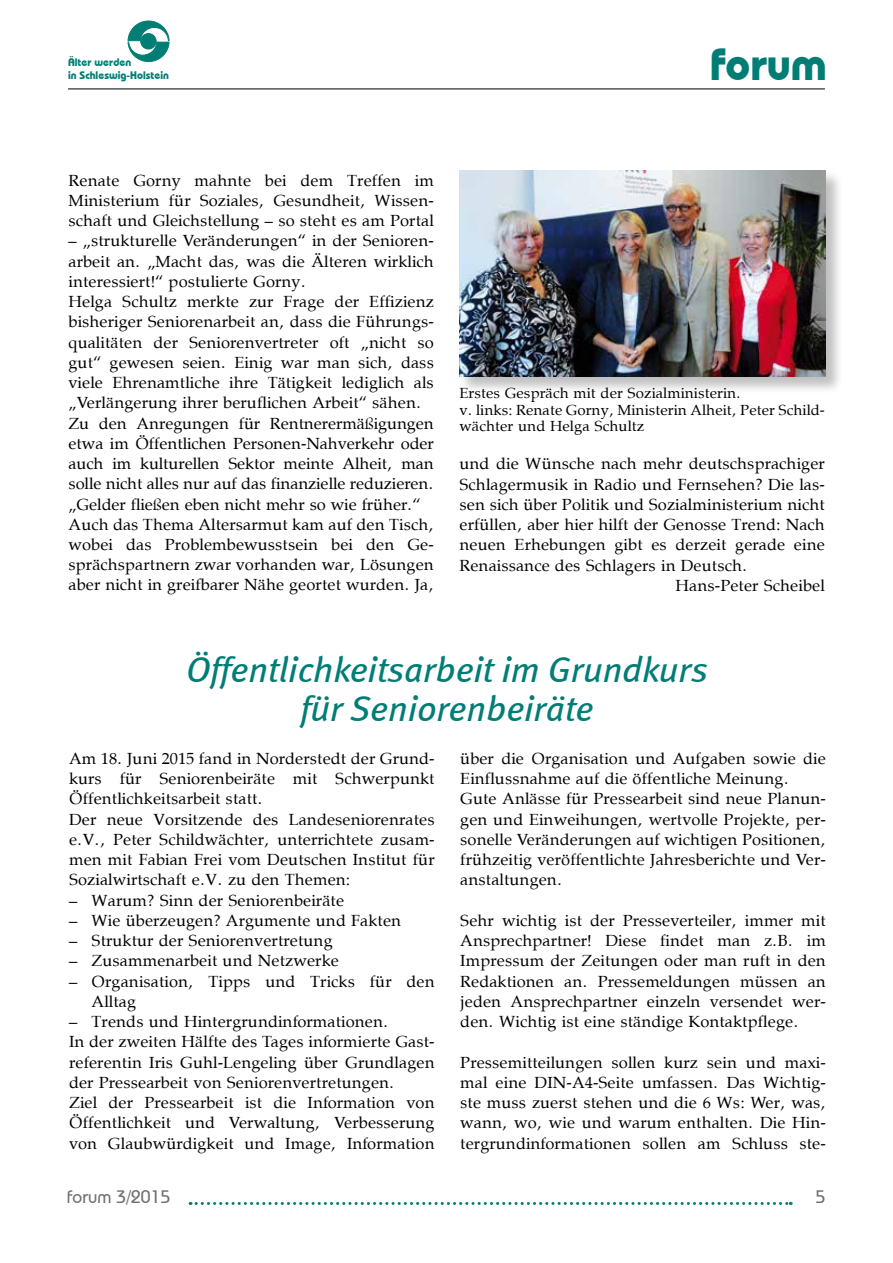
<style>
.page{position:relative;width:893px;height:1263px;background:#fff}
.page>*{position:absolute;margin:0;border:0;box-sizing:border-box;transform-origin:0 0}
.t1{font:700 45px "Bauhaus IT Cby BT";color:#007d75}
.t2{font:italic 36px/39px "Meta Book LF";color:#007d75;text-align:center}
.t3{font:500 18px "Bauhaus IT Cby BT";color:#706f6f}
.t4{font:16.5px/20.2px "Palisade";color:#000}
.t5{font:15px/16.5px "Palisade";color:#000}
.t6{font:700 10.8px/13px "Bauhaus IT Cby BT";color:#007d75}
</style>
<div class="page">
<svg style="left:127px;top:20px;width:43px;height:42px"></svg>
<div style="left:141px;top:34px;width:15px;height:15px;background:#007d75;border-radius:50%"></div>
<div style="left:140px;top:33px;width:17px;height:16px;border:1px solid #007d75;border-radius:50%"></div>
<hr style="left:68px;top:89px;width:757px;height:1px;background:#000">
<svg style="left:190px;top:1202px;width:601px;height:3px"></svg>
<div style="left:459px;top:170px;width:384px;height:225px;background:#000;opacity:.25"></div>
<img style="left:459px;top:171px;width:367px;height:206px">
<p class="t6" style="left:68px;top:56px;width:102px">Älter werden<br>in Schleswig-Holstein</p>
<h1 class="t1" style="left:710px;top:36px;width:119px">forum</h1>
<p class="t4" style="left:69px;top:170px;width:367px;text-align:justify">Renate Gorny mahnte bei dem Treffen im Ministerium für Soziales, Gesundheit, Wissen&shy;schaft und Gleichstellung – so steht es am Portal</p>
<p class="t4" style="left:69px;top:231px;width:367px">– „strukturelle Veränderungen“ in der Senioren&shy;arbeit an. „Macht das, was die Älteren wirklich interessiert!“ postulierte Gorny.<br>Helga Schultz merkte zur Frage der Effizienz bisheriger Seniorenarbeit an, dass die Führungs&shy;qualitäten der Seniorenvertreter oft „nicht so gut“ gewesen seien. Einig war man sich, dass viele Ehrenamtliche ihre Tätigkeit lediglich als „Verlängerung ihrer beruflichen Arbeit“ sähen.<br>Zu den Anregungen für Rentnerermäßigungen etwa im Öffentlichen Personen-Nahverkehr oder auch im kulturellen Sektor meinte Alheit, man solle nicht alles nur auf das finanzielle reduzieren. „Gelder fließen eben nicht mehr so wie früher.“ Auch das Thema Altersarmut kam auf den Tisch, wobei das Problembewusstsein bei den Ge&shy;sprächspartnern zwar vorhanden war, Lösungen aber nicht in greifbarer Nähe geortet wurden. Ja,</p>
<p class="t5" style="left:459px;top:385px;width:367px">Erstes Gespräch mit der Sozialministerin.<br>v. links: Renate Gorny, Ministerin Alheit, Peter Schild&shy;wächter und Helga Schultz</p>
<p class="t4" style="left:459px;top:454px;width:367px">und die Wünsche nach mehr deutschsprachiger</p>
<p class="t4" style="left:459px;top:474px;width:367px">Schlagermusik in Radio und Fernsehen? Die las-</p>
<p class="t4" style="left:459px;top:494px;width:367px">sen sich über Politik und Sozialministerium nicht</p>
<p class="t4" style="left:459px;top:514px;width:367px">erfüllen, aber hier hilft der Genosse Trend: Nach</p>
<p class="t4" style="left:459px;top:535px;width:367px">neuen Erhebungen gibt es derzeit gerade eine</p>
<p class="t4" style="left:459px;top:555px;width:290px">Renaissance des Schlagers in Deutsch.</p>
<p class="t4" style="left:676px;top:575px;width:151px">Hans-Peter Scheibel</p>
<h2 class="t2" style="left:186px;top:650px;width:523px">Öffentlichkeitsarbeit im Grundkurs für Seniorenbeiräte</h2>
<p class="t4" style="left:69px;top:748px;width:367px">Am 18. Juni 2015 fand in Norderstedt der Grund&shy;kurs für Seniorenbeiräte mit Schwerpunkt Öffentlichkeitsarbeit statt.<br>Der neue Vorsitzende des Landeseniorenrates e.V., Peter Schildwächter, unterrichtete zusam&shy;men mit Fabian Frei vom Deutschen Institut für Sozialwirtschaft e.V. zu den Themen:</p>
<p class="t4" style="left:69px;top:890px;width:277px">– Warum? Sinn der Seniorenbeiräte</p>
<p class="t4" style="left:69px;top:910px;width:334px">– Wie überzeugen? Argumente und Fakten</p>
<p class="t4" style="left:69px;top:930px;width:265px">– Struktur der Seniorenvertretung</p>
<p class="t4" style="left:69px;top:951px;width:271px">– Zusammenarbeit und Netzwerke</p>
<p class="t4" style="left:92px;top:971px;width:345px;text-indent:-23px">– Organisation, Tipps und Tricks für den<br>Alltag</p>
<p class="t4" style="left:69px;top:1011px;width:367px">– Trends und Hintergrundinformationen.<br>In der zweiten Hälfte des Tages informierte Gast&shy;referentin Iris Guhl-Lengeling über Grundlagen der Pressearbeit von Seniorenvertretungen.<br>Ziel der Pressearbeit ist die Information von Öffentlichkeit und Verwaltung, Verbesserung von Glaubwürdigkeit und Image, Information</p>
<p class="t4" style="left:460px;top:748px;width:367px">über die Organisation und Aufgaben sowie die Einflussnahme auf die öffentliche Meinung.<br>Gute Anlässe für Pressearbeit sind neue Planun&shy;gen und Einweihungen, wertvolle Projekte, per&shy;sonelle Veränderungen auf wichtigen Positionen, frühzeitig veröffentlichte Jahresberichte und Ver&shy;anstaltungen.</p>
<p class="t4" style="left:460px;top:910px;width:367px;text-align:justify">Sehr wichtig ist der Presseverteiler, immer mit Ansprechpartner! Diese findet man z.B. im Impressum der Zeitungen oder man ruft in den Redaktionen an. Pressemeldungen müssen an jeden Ansprechpartner einzeln versendet wer&shy;den. Wichtig ist eine ständige Kontaktpflege.</p>
<p class="t4" style="left:460px;top:1052px;width:367px;text-align:justify">Pressemitteilungen sollen kurz sein und maxi&shy;mal eine DIN-A4-Seite umfassen. Das Wichtig&shy;ste muss zuerst stehen und die 6 Ws: Wer, was, wann, wo, wie und warum enthalten. Die Hin&shy;tergrundinformationen sollen am Schluss ste-</p>
<p class="t3" style="left:67px;top:1186px;width:105px">forum 3/2015</p>
<p class="t3" style="left:816px;top:1186px;width:11px">5</p>
</div>
